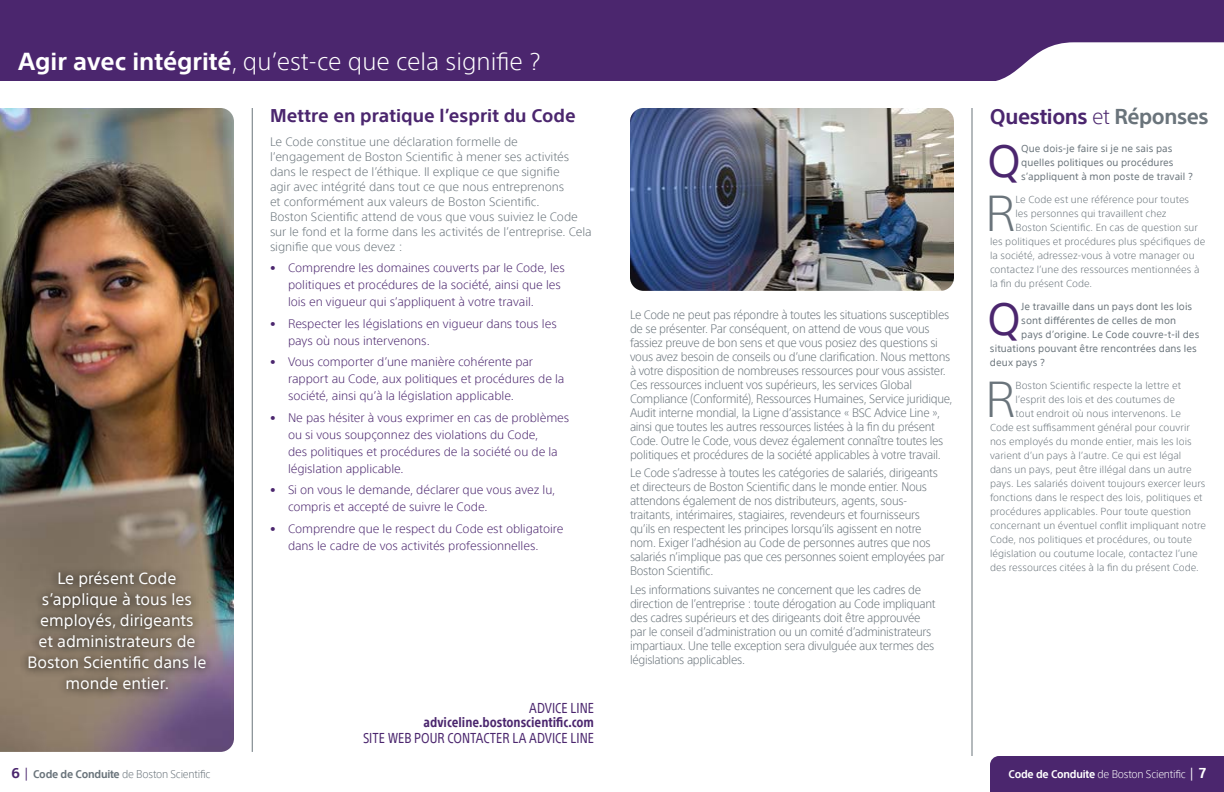
<style>
.page{position:relative;width:1224px;height:792px;background:#fff}
.page>*{position:absolute;margin:0;border:0;box-sizing:border-box;transform-origin:0 0}
.t1{font:300 49.2px "SST";color:#6a747b}
.t2{font:45.1px "SST";color:#4b266e}
.t3{font:300 24px "SST";color:#fff}
.t4{font:700 21px "SST";letter-spacing:-.02em;color:#4b266e}
.t5{font:700 18px "SST";color:#4b266e}
.t6{font:16px/21px "SST";color:#fff;text-align:center}
.t7{font:condensed 14px "SST";color:#4b266e}
.t8{font:700 condensed 13.5px "SST";color:#4b266e}
.t9{font:300 12px/14px "SST";letter-spacing:-.025em;color:#6a747b;scale:.95 1}
.t10{font:300 12px/17px "SST";letter-spacing:-.005em;color:#4b266e}
.t11{font:300 12px/15px "SST";letter-spacing:-.005em;color:#6a747b}
.t12{font:300 11px "SST";letter-spacing:-.02em;color:#6a747b;scale:.95 1}
.t13{font:300 11px "SST";letter-spacing:-.02em;color:#fff;scale:.95 1}
.t14{font:300 10px "SST";letter-spacing:.005em;color:#6a747b}
.t15{font:10px/14px "SST";letter-spacing:.005em;color:#6a747b}
.s1{font-weight:700}
.s2{font-weight:300}
.s3{color:#6a747b}
.s4{font-weight:700;font-size:14px;color:#4b266e}
.s5{font-weight:400;font-size:14px;color:#4b266e}
.s6{font-weight:400;font-size:14px}
.s7{font-weight:700;font-size:14px}
</style>
<div class="page">
<div style="left:990px;top:756px;width:234px;height:36px;background:#4b266e"></div>
<img style="left:0;top:108px;width:234px;height:644px">
<div style="left:0;top:0;width:1224px;height:81px;background:#4b266e"></div>
<svg style="left:996px;top:42px;width:228px;height:39px;background:#e4dee9"></svg>
<img style="left:630px;top:108px;width:324px;height:183px">
<svg style="left:20px;top:564px;width:195px;height:134px;background:#7e7063"></svg>
<hr style="left:252px;top:108px;width:1px;height:644px;background:#6a747b">
<hr style="left:972px;top:108px;width:1px;height:648px;background:#6a747b">
<h3 class="t3" style="left:18px;top:48px;width:524px"><span class="s1">Agir avec intégrité</span>, qu’est-ce que cela signifie ?</h3>
<h3 class="t6" style="left:27px;top:568px;width:181px">Le présent Code s’applique à tous les employés, dirigeants<br>et administrateurs de<br>Boston Scientific dans le monde entier.</h3>
<h3 class="t5" style="left:270px;top:105px;width:307px">Mettre en pratique l’esprit du Code</h3>
<p class="t11" style="left:270px;top:134px;width:323px">Le Code constitue une déclaration formelle de l’engagement de Boston Scientific à mener ses activités dans le respect de l’éthique. Il explique ce que signifie<br>agir avec intégrité dans tout ce que nous entreprenons<br>et conformément aux valeurs de Boston Scientific.<br>Boston Scientific attend de vous que vous suiviez le Code sur le fond et la forme dans les activités de l’entreprise. Cela signifie que vous devez :</p>
<p class="t10" style="left:288px;top:260px;width:278px;text-indent:-18px">• Comprendre les domaines couverts par le Code, les politiques et procédures de la société, ainsi que les lois en vigueur qui s’appliquent à votre travail.</p>
<p class="t10" style="left:288px;top:315px;width:270px;text-indent:-18px">• Respecter les législations en vigueur dans tous les pays où nous intervenons.</p>
<p class="t10" style="left:288px;top:354px;width:278px;text-indent:-18px">• Vous comporter d’une manière cohérente par rapport au Code, aux politiques et procédures de la société, ainsi qu’à la législation applicable.</p>
<p class="t10" style="left:288px;top:409px;width:283px;text-indent:-18px">• Ne pas hésiter à vous exprimer en cas de problèmes ou si vous soupçonnez des violations du Code,<br>des politiques et procédures de la société ou de la législation applicable.</p>
<p class="t10" style="left:288px;top:482px;width:269px;text-indent:-18px">• Si on vous le demande, déclarer que vous avez lu, compris et accepté de suivre le Code.</p>
<p class="t10" style="left:270px;top:520px;width:295px;text-align:center">• Comprendre que le respect du Code est obligatoire dans le cadre de vos activités professionnelles.</p>
<p class="t7" style="left:529px;top:700px;width:66px">ADVICE LINE</p>
<p class="t8" style="left:424px;top:714px;width:172px">adviceline.bostonscientific.com</p>
<p class="t7" style="left:363px;top:730px;width:232px">SITE WEB POUR CONTACTER LA ADVICE LINE</p>
<p class="t9" style="left:630px;top:307px;width:341px">Le Code ne peut pas répondre à toutes les situations susceptibles de se présenter. Par conséquent, on attend de vous que vous fassiez preuve de bon sens et que vous posiez des questions si vous avez besoin de conseils ou d’une clarification. Nous mettons à votre disposition de nombreuses ressources pour vous assister.<br>Ces ressources incluent vos supérieurs, les services Global Compliance (Conformité), Ressources Humaines, Service juridique, Audit interne mondial, la Ligne d’assistance « BSC Advice Line », ainsi que toutes les autres ressources listées à la fin du présent Code. Outre le Code, vous devez également connaître toutes les politiques et procédures de la société applicables à votre travail.</p>
<p class="t9" style="left:630px;top:466px;width:333px">Le Code s’adresse à toutes les catégories de salariés, dirigeants et directeurs de Boston Scientific dans le monde entier. Nous attendons également de nos distributeurs, agents, sous&shy;traitants, intérimaires, stagiaires, revendeurs et fournisseurs qu’ils en respectent les principes lorsqu’ils agissent en notre nom. Exiger l’adhésion au Code de personnes autres que nos salariés n’implique pas que ces personnes soient employées par Boston Scientific.</p>
<p class="t9" style="left:630px;top:583px;width:323px">Les informations suivantes ne concernent que les cadres de direction de l’entreprise : toute dérogation au Code impliquant des cadres supérieurs et des dirigeants doit être approuvée par le conseil d’administration ou un comité d’administrateurs impartiaux. Une telle exception sera divulguée aux termes des législations applicables.</p>
<h3 class="t4" style="left:990px;top:104px;width:220px">Questions <span class="s2">et</span> <span class="s3">Réponses</span></h3>
<h2 class="t2" style="left:987px;top:135px;width:35px">Q</h2>
<p class="t15" style="left:1021px;top:142px;width:173px">Que dois-je faire si je ne sais pas quelles politiques ou procédures s’appliquent à mon poste de travail ?</p>
<h1 class="t1" style="left:985px;top:185px;width:32px">R</h1>
<p class="t14" style="left:1015px;top:194px;width:175px">Le Code est une référence pour toutes</p>
<p class="t14" style="left:1015px;top:208px;width:153px">les personnes qui travaillent chez</p>
<p class="t14" style="left:1015px;top:222px;width:184px">Boston Scientific. En cas de question sur</p>
<p class="t14" style="left:990px;top:236px;width:217px">les politiques et procédures plus spécifiques de</p>
<p class="t14" style="left:990px;top:250px;width:206px">la société, adressez-vous à votre manager ou</p>
<p class="t14" style="left:990px;top:264px;width:211px">contactez l’une des ressources mentionnées à</p>
<p class="t14" style="left:990px;top:278px;width:104px">la fin du présent Code.</p>
<h2 class="t2" style="left:987px;top:293px;width:35px">Q</h2>
<p class="t15" style="left:1021px;top:300px;width:172px">Je travaille dans un pays dont les lois</p>
<p class="t15" style="left:1021px;top:314px;width:156px">sont différentes de celles de mon</p>
<p class="t15" style="left:1021px;top:328px;width:180px">pays d’origine. Le Code couvre-t-il des</p>
<p class="t15" style="left:990px;top:342px;width:208px">situations pouvant être rencontrées dans les</p>
<p class="t15" style="left:990px;top:356px;width:56px">deux pays ?</p>
<h1 class="t1" style="left:985px;top:371px;width:32px">R</h1>
<p class="t14" style="left:1015px;top:380px;width:167px">Boston Scientific respecte la lettre et</p>
<p class="t14" style="left:1015px;top:394px;width:161px">l’esprit des lois et des coutumes de</p>
<p class="t14" style="left:1015px;top:408px;width:167px">tout endroit où nous intervenons. Le</p>
<p class="t14" style="left:990px;top:422px;width:201px">Code est suffisamment général pour couvrir</p>
<p class="t14" style="left:990px;top:436px;width:203px">nos employés du monde entier, mais les lois</p>
<p class="t14" style="left:990px;top:450px;width:193px">varient d’un pays à l’autre. Ce qui est légal</p>
<p class="t14" style="left:990px;top:464px;width:203px">dans un pays, peut être illégal dans un autre</p>
<p class="t14" style="left:990px;top:478px;width:217px">pays. Les salariés doivent toujours exercer leurs</p>
<p class="t14" style="left:990px;top:492px;width:214px">fonctions dans le respect des lois, politiques et</p>
<p class="t14" style="left:990px;top:506px;width:203px">procédures applicables. Pour toute question</p>
<p class="t14" style="left:990px;top:520px;width:217px">concernant un éventuel conflit impliquant notre</p>
<p class="t14" style="left:990px;top:534px;width:204px">Code, nos politiques et procédures, ou toute</p>
<p class="t14" style="left:990px;top:548px;width:209px">législation ou coutume locale, contactez l’une</p>
<p class="t14" style="left:990px;top:562px;width:210px">des ressources citées à la fin du présent Code.</p>
<p class="t12" style="left:12px;top:767px;width:211px"><span class="s4">6</span> <span class="s5">|</span> <span class="s1">Code de Conduite</span> de Boston Scientific</p>
<p class="t13" style="left:1009px;top:767px;width:209px"><span class="s1">Code de Conduite</span> de Boston Scientific <span class="s6">|</span> <span class="s7">7</span></p>
</div>
